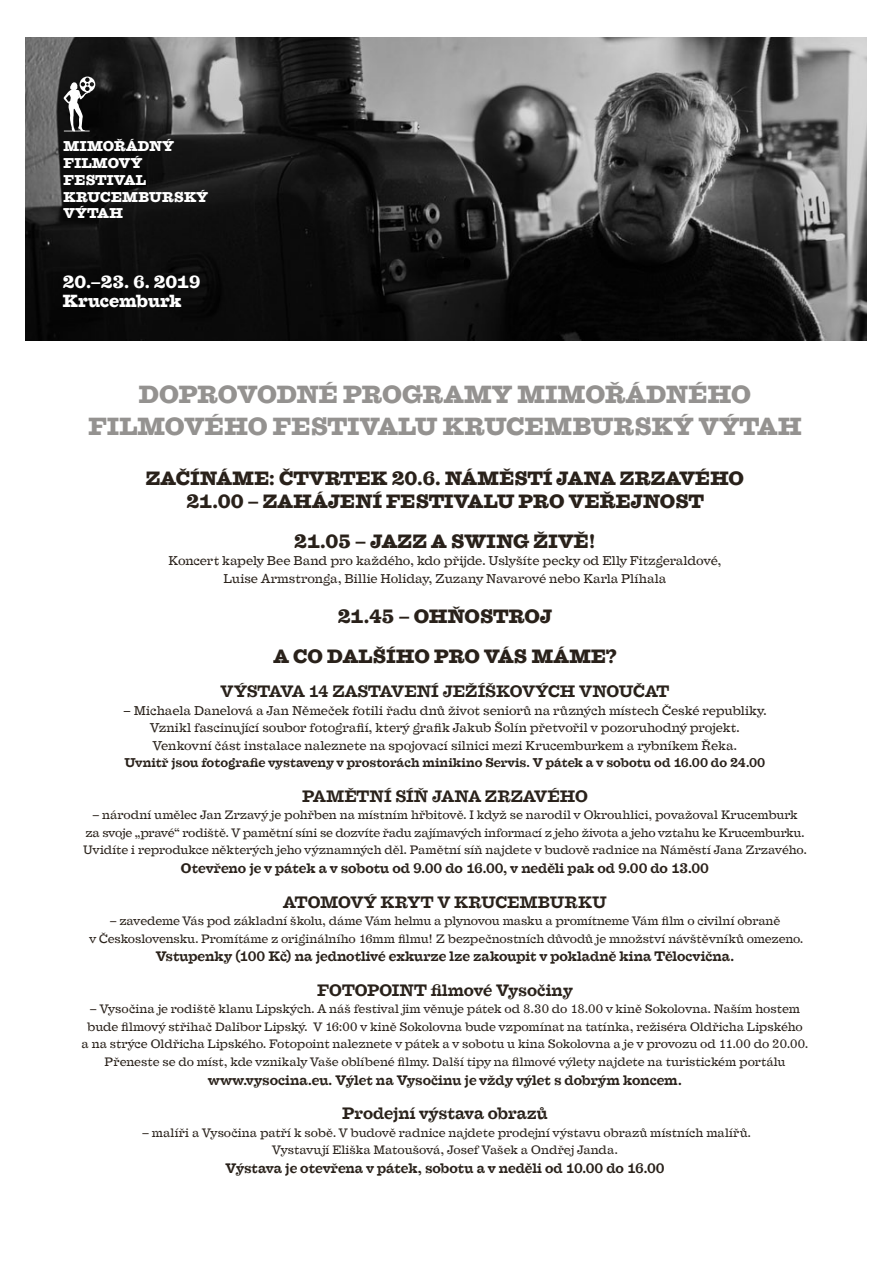
<style>
.page{position:relative;width:893px;height:1263px;background:#fff}
.page>*{position:absolute;margin:0;border:0;box-sizing:border-box;transform-origin:0 0}
.t1{font:900 24.3px/32.4px "Farao";color:#949290;text-align:center}
.t2{font:900 18.9px/23px "Farao";letter-spacing:.01em;color:#29211a;text-align:center}
.t3{font:900 17.25px/19.2px "Farao";letter-spacing:-.005em;color:#fff}
.t4{font:700 16.2px "Farao";color:#29211a}
.t5{font:900 13.95px/16.8px "Farao";letter-spacing:.015em;color:#fff}
.t6{font:700 13.5px "Farao";color:#29211a}
.t7{font:12.45px/17.5px "Farao";color:#29211a;text-align:center}
.t8{font:700 12.45px "Farao";color:#29211a}
.t9{font:12px/17.5px "Farao";color:#29211a;text-align:center}
</style>
<div class="page">
<img style="left:26px;top:37px;width:840px;height:303px">
<svg style="left:64px;top:77px;width:31px;height:55px"></svg>
<p class="t5" style="left:64px;top:139px;width:146px">MIMOŘÁDNÝ<br>FILMOVÝ<br>FESTIVAL<br>KRUCEMBURSKÝ<br>VÝTAH</p>
<h3 class="t3" style="left:63px;top:274px;width:139px">20.–23. 6. 2019<br>Krucemburk</h3>
<h1 class="t1" style="left:89px;top:380px;width:714px">DOPROVODNÉ PROGRAMY MIMOŘÁDNÉHO<br>FILMOVÉHO FESTIVALU KRUCEMBURSKÝ VÝTAH</h1>
<h2 class="t2" style="left:146px;top:469px;width:600px">ZAČÍNÁME: ČTVRTEK 20.6. NÁMĚSTÍ JANA ZRZAVÉHO<br>21.00 – ZAHÁJENÍ FESTIVALU PRO VEŘEJNOST</h2>
<h2 class="t2" style="left:294px;top:532px;width:303px">21.05 – JAZZ A SWING ŽIVĚ!</h2>
<p class="t7" style="left:168px;top:554px;width:555px">Koncert kapely Bee Band pro každého, kdo přijde. Uslyšíte pecky od Elly Fitzgeraldové,<br>Luise Armstronga, Billie Holiday, Zuzany Navarové nebo Karla Plíhala</p>
<h2 class="t2" style="left:274px;top:598px;width:344px;line-height:39.9px">21.45 – OHŇOSTROJ<br>A CO DALŠÍHO PRO VÁS MÁME?</h2>
<h3 class="t4" style="left:221px;top:682px;width:450px">VÝSTAVA 14 ZASTAVENÍ JEŽÍŠKOVÝCH VNOUČAT</h3>
<p class="t7" style="left:123px;top:703px;width:645px">– Michaela Danelová a Jan Němeček fotili řadu dnů život seniorů na různých místech České republiky.<br>Vznikl fascinující soubor fotografií, který grafik Jakub Šolín přetvořil v pozoruhodný projekt.<br>Venkovní část instalace naleznete na spojovací silnici mezi Krucemburkem a rybníkem Řeka.</p>
<p class="t8" style="left:125px;top:756px;width:642px">Uvnitř jsou fotografie vystaveny v prostorách minikino Servis. V pátek a v sobotu od 16.00 do 24.00</p>
<h3 class="t4" style="left:302px;top:787px;width:287px">PAMĚTNÍ SÍŇ JANA ZRZAVÉHO</h3>
<p class="t9" style="left:83px;top:807px;width:725px">– národní umělec Jan Zrzavý je pohřben na místním hřbitově. I když se narodil v Okrouhlici, považoval Krucemburk<br>za svoje „pravé“ rodiště. V pamětní síni se dozvíte řadu zajímavých informací z jeho života a jeho vztahu ke Krucemburku.<br>Uvidíte i reprodukce některých jeho významných děl. Pamětní síň najdete v budově radnice na Náměstí Jana Zrzavého.</p>
<p class="t6" style="left:181px;top:861px;width:530px">Otevřeno je v pátek a v sobotu od 9.00 do 16.00, v neděli pak od 9.00 do 13.00</p>
<h3 class="t4" style="left:283px;top:893px;width:325px">ATOMOVÝ KRYT V KRUCEMBURKU</h3>
<p class="t9" style="left:90px;top:913px;width:715px">– zavedeme Vás pod základní školu, dáme Vám helmu a plynovou masku a promítneme Vám film o civilní obraně<br>v Československu. Promítáme z originálního 16mm filmu! Z bezpečnostních důvodů je množství návštěvníků omezeno.</p>
<p class="t6" style="left:156px;top:949px;width:580px">Vstupenky (100 Kč) na jednotlivé exkurze lze zakoupit v pokladně kina Tělocvična.</p>
<h3 class="t4" style="left:317px;top:981px;width:257px">FOTOPOINT filmové Vysočiny</h3>
<p class="t9" style="left:82px;top:1002px;width:728px">– Vysočina je rodiště klanu Lipských. A náš festival jim věnuje pátek od 8.30 do 18.00 v kině Sokolovna. Naším hostem bude filmový střihač Dalibor Lipský. V 16:00 v kině Sokolovna bude vzpomínat na tatínka, režiséra Oldřicha Lipského<br>a na strýce Oldřicha Lipského. Fotopoint naleznete v pátek a v sobotu u kina Sokolovna a je v provozu od 11.00 do 20.00.<br>Přeneste se do míst, kde vznikaly Vaše oblíbené filmy. Další tipy na filmové výlety najdete na turistickém portálu</p>
<p class="t6" style="left:208px;top:1072px;width:475px">www.vysocina.eu. Výlet na Vysočinu je vždy výlet s dobrým koncem.</p>
<h3 class="t4" style="left:342px;top:1104px;width:207px">Prodejní výstava obrazů</h3>
<p class="t9" style="left:142px;top:1125px;width:610px;line-height:17px">– malíři a Vysočina patří k sobě. V budově radnice najdete prodejní výstavu obrazů místních malířů.<br>Vystavují Eliška Matoušová, Josef Vašek a Ondřej Janda.</p>
<p class="t6" style="left:225px;top:1160px;width:441px">Výstava je otevřena v pátek, sobotu a v neděli od 10.00 do 16.00</p>
</div>
